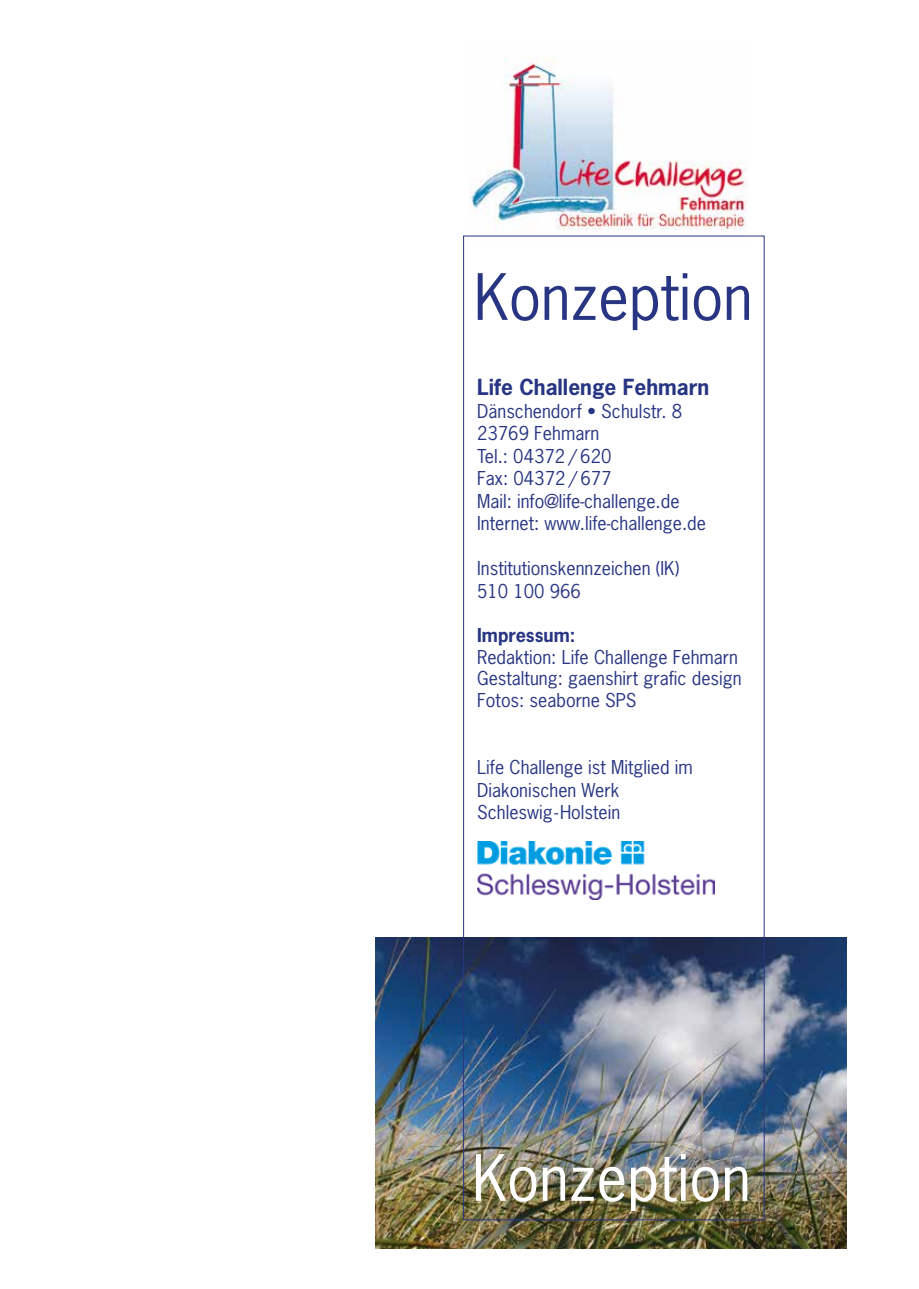
<style>
.page{position:relative;width:919px;height:1289px;background:#fff}
.page>*{position:absolute;margin:0;border:0;box-sizing:border-box;transform-origin:0 0}
.t1{font:60px "News Gothic";color:#283583}
.t2{font:60px "News Gothic";color:#fff}
.t3{font:700 20.85px "News Gothic";color:#283583}
.t4{font:18px/22.5px "News Gothic";color:#283583}
.t5{font:700 18px "News Gothic";color:#283583}
</style>
<div class="page">
<img style="left:376px;top:937px;width:470px;height:311px">
<img style="left:469px;top:57px;width:281px;height:179px">
<img style="left:477px;top:841px;width:237px;height:58px">
<h1 class="t1" style="left:474px;top:259px;width:280px">Konzeption</h1>
<p class="t3" style="left:477px;top:373px;width:234px">Life Challenge Fehmarn</p>
<p class="t4" style="left:477px;top:399px;width:230px">Dänschendorf • Schulstr. 8<br>23769 Fehmarn<br>Tel.: 04372 / 620<br>Fax: 04372 / 677<br>Mail: info@life-challenge.de<br>Internet: www.life-challenge.de</p>
<p class="t4" style="left:477px;top:557px;width:204px">Institutionskennzeichen (IK)<br>510 100 966</p>
<p class="t5" style="left:477px;top:623px;width:100px">Impressum:</p>
<p class="t4" style="left:477px;top:645px;width:266px;line-height:21.6px">Redaktion: Life Challenge Fehmarn<br>Gestaltung: gaenshirt grafic design<br>Fotos: seaborne SPS</p>
<p class="t4" style="left:477px;top:755px;width:217px">Life Challenge ist Mitglied im<br>Diakonischen Werk<br>Schleswig-Holstein</p>
<h1 class="t2" style="left:472px;top:1139px;width:280px">Konzeption</h1>
</div>
